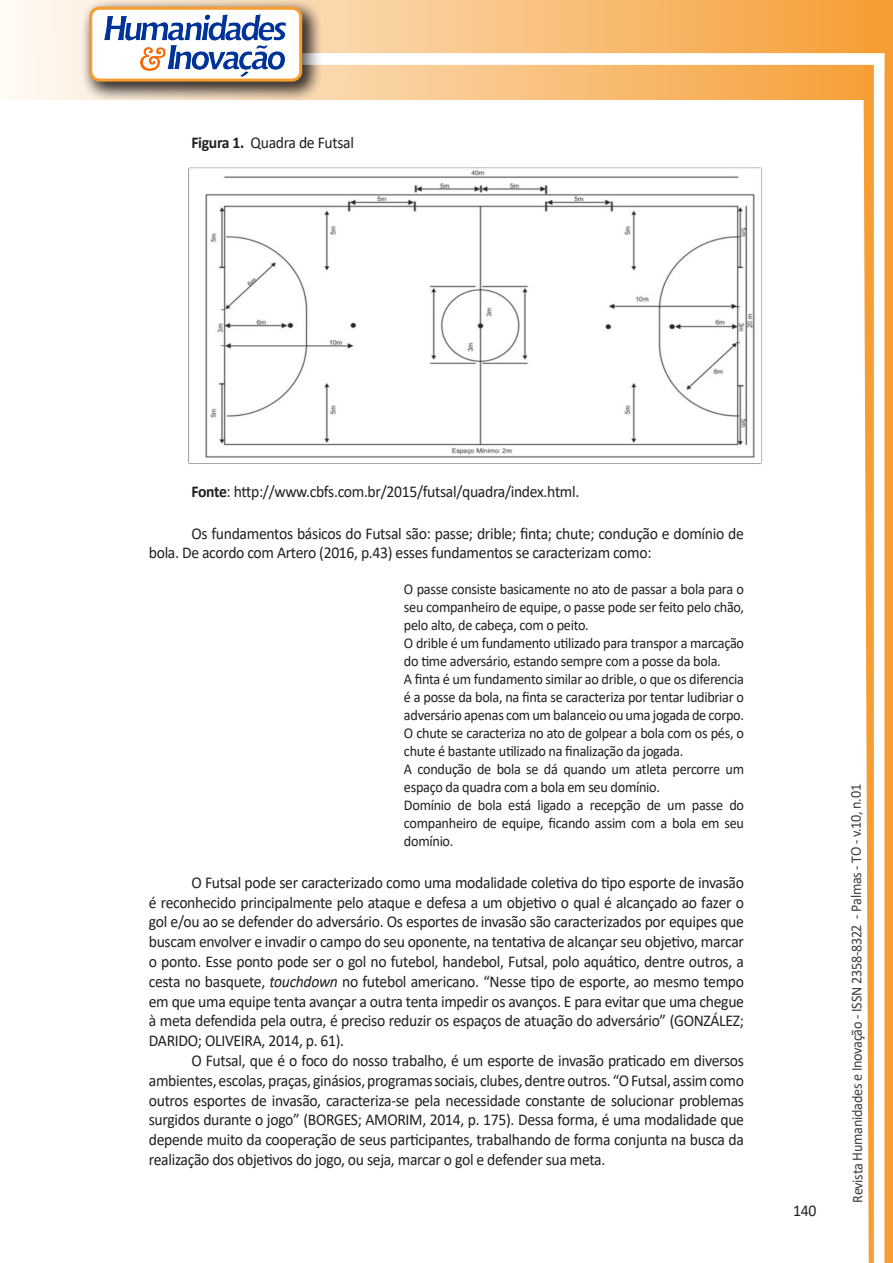
<style>
.page{position:relative;width:893px;height:1263px;background:#fff}
.page>*{position:absolute;margin:0;border:0;box-sizing:border-box;transform-origin:0 0}
.texto{font:16.5px/19.8px "Calibri";letter-spacing:-.02em;color:#231f20;text-align:justify;scale:.95 1}
.citacao{font:15px/18px "Calibri";letter-spacing:-.02em;color:#231f20;text-align:justify;scale:.95 1}
.t1{font:15px "Calibri";letter-spacing:-.025em;color:#3e3e3f;scale:.95 1}
.s1{font-weight:700}
.s2{font-style:italic}
</style>
<div class="page">
<svg style="left:5px;top:0;width:858px;height:100px"></svg>
<div style="left:302px;top:53px;width:582px;height:12px;background:#fff;border:2px solid #fff"></div>
<svg style="left:863px;top:0;width:30px;height:1263px"></svg>
<div style="left:81px;top:0;width:241px;height:102px;background:#231f20;opacity:.75"></div>
<div style="left:91px;top:8px;width:210px;height:72px;background:#fff;border-radius:9px"></div>
<img style="left:104px;top:14px;width:181px;height:62px">
<div style="left:89px;top:7px;width:213px;height:75px;border:3px solid #f69e34;border-radius:9px"></div>
<img style="left:188px;top:167px;width:574px;height:297px">
<p class="texto" style="left:191px;top:133px;width:173px"><span class="s1">Figura 1.</span> Quadra de Futsal</p>
<p class="texto" style="left:191px;top:481px;width:410px"><span class="s1">Fonte</span>: http://www.cbfs.com.br/2015/futsal/quadra/index.html.</p>
<p class="texto" style="left:149px;top:523px;width:628px;text-indent:43px">Os fundamentos básicos do Futsal são: passe; drible; finta; chute; condução e domínio de bola. De acordo com Artero (2016, p.43) esses fundamentos se caracterizam como:</p>
<p class="citacao" style="left:404px;top:580px;width:359px">O passe consiste basicamente no ato de passar a bola para o seu companheiro de equipe, o passe pode ser feito pelo chão, pelo alto, de cabeça, com o peito.</p>
<p class="citacao" style="left:404px;top:634px;width:359px">O drible é um fundamento utilizado para transpor a marcação do time adversário, estando sempre com a posse da bola.</p>
<p class="citacao" style="left:404px;top:670px;width:360px">A finta é um fundamento similar ao drible, o que os diferencia é a posse da bola, na finta se caracteriza por tentar ludibriar o adversário apenas com um balanceio ou uma jogada de corpo.</p>
<p class="citacao" style="left:404px;top:724px;width:360px">O chute se caracteriza no ato de golpear a bola com os pés, o chute é bastante utilizado na finalização da jogada.</p>
<p class="citacao" style="left:404px;top:760px;width:359px">A condução de bola se dá quando um atleta percorre um espaço da quadra com a bola em seu domínio.</p>
<p class="citacao" style="left:404px;top:796px;width:359px">Domínio de bola está ligado a recepção de um passe do companheiro de equipe, ficando assim com a bola em seu domínio.</p>
<p class="texto" style="left:149px;top:872px;width:628px;text-indent:43px">O Futsal pode ser caracterizado como uma modalidade coletiva do tipo esporte de invasão é reconhecido principalmente pelo ataque e defesa a um objetivo o qual é alcançado ao fazer o gol e/ou ao se defender do adversário. Os esportes de invasão são caracterizados por equipes que buscam envolver e invadir o campo do seu oponente, na tentativa de alcançar seu objetivo, marcar o ponto. Esse ponto pode ser o gol no futebol, handebol, Futsal, polo aquático, dentre outros, a cesta no basquete, <span class="s2">touchdown</span> no futebol americano. “Nesse tipo de esporte, ao mesmo tempo em que uma equipe tenta avançar a outra tenta impedir os avanços. E para evitar que uma chegue à meta defendida pela outra, é preciso reduzir os espaços de atuação do adversário” (GONZÁLEZ; DARIDO; OLIVEIRA, 2014, p. 61).</p>
<p class="texto" style="left:149px;top:1050px;width:628px;text-indent:43px">O Futsal, que é o foco do nosso trabalho, é um esporte de invasão praticado em diversos ambientes, escolas, praças, ginásios, programas sociais, clubes, dentre outros. “O Futsal, assim como outros esportes de invasão, caracteriza-se pela necessidade constante de solucionar problemas surgidos durante o jogo” (BORGES; AMORIM, 2014, p. 175). Dessa forma, é uma modalidade que depende muito da cooperação de seus participantes, trabalhando de forma conjunta na busca da realização dos objetivos do jogo, ou seja, marcar o gol e defender sua meta.</p>
<p class="texto" style="left:793px;top:1200px;width:26px">140</p>
<p class="t1" style="left:846px;top:1203px;width:442px;rotate:-90deg">Revista Humanidades e Inovação - ISSN 2358-8322 - Palmas - TO - v.10, n.01</p>
</div>
